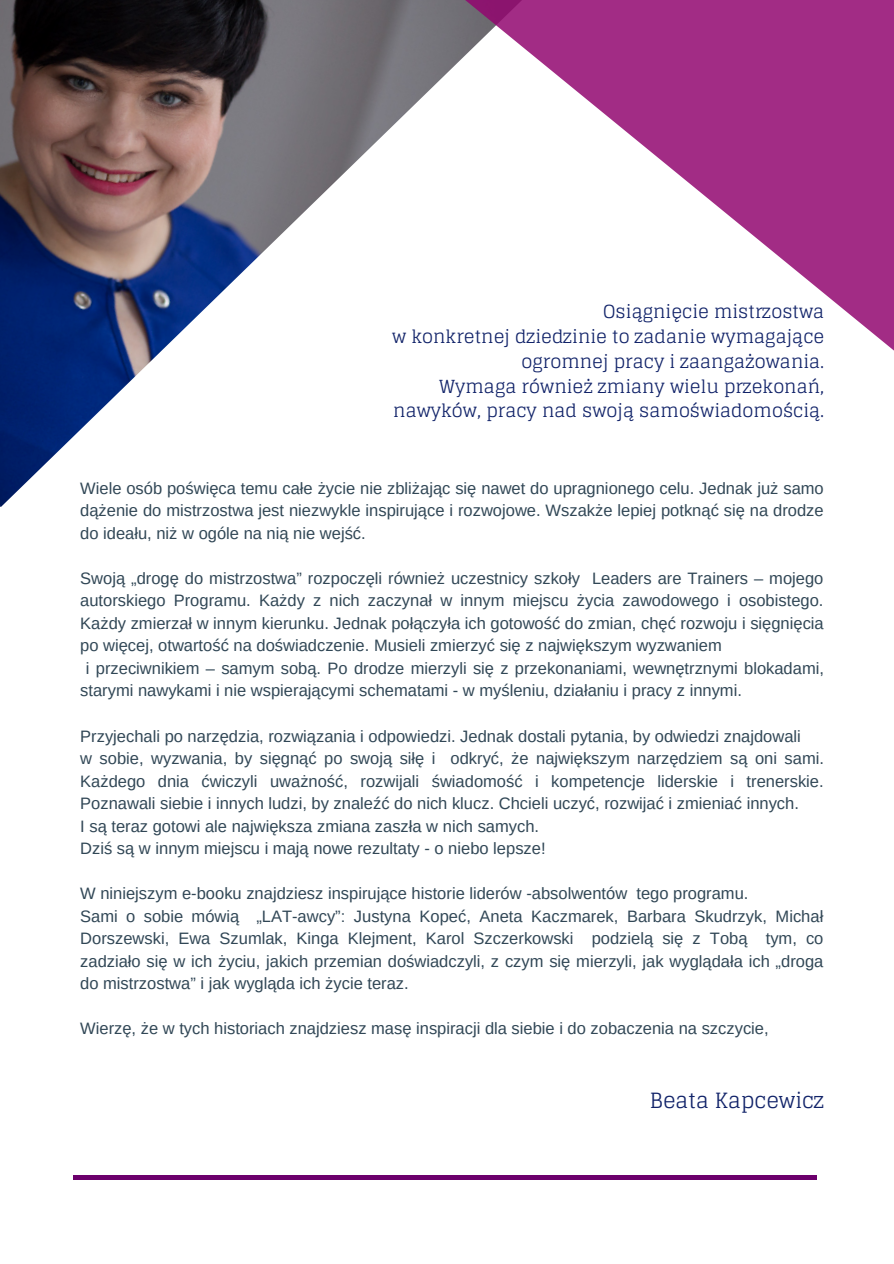
<style>
.page{position:relative;width:894px;height:1264px;background:#fff}
.page>*{position:absolute;margin:0;border:0;box-sizing:border-box;transform-origin:0 0}
.t1{font:21px "Glegoo";color:#112369}
.t2{font:18px/24.8px "Glegoo";color:#112369;text-align:right}
.t3{font:16.5px/22.5px "Arimo";color:#314756}
</style>
<div class="page">
<img style="left:0;top:0;width:339px;height:507px">
<svg style="left:339px;top:0;width:554px;height:350px"></svg>
<hr style="left:73px;top:1175px;width:743px;height:4px;background:#6c006c">
<p class="t2" style="left:392px;top:300px;width:433px">Osiągnięcie mistrzostwa<br>w konkretnej dziedzinie to zadanie wymagające ogromnej pracy i zaangażowania.<br>Wymaga również zmiany wielu przekonań, nawyków, pracy nad swoją samoświadomością.</p>
<p class="t3" style="left:80px;top:476px;width:744px;text-align:justify">Wiele osób poświęca temu całe życie nie zbliżając się nawet do upragnionego celu. Jednak już samo dążenie do mistrzostwa jest niezwykle inspirujące i rozwojowe. Wszakże lepiej potknąć się na drodze do ideału, niż w ogóle na nią nie wejść.</p>
<p class="t3" style="left:80px;top:567px;width:744px">Swoją „drogę do mistrzostwa” rozpoczęli również uczestnicy szkoły Leaders are Trainers – mojego</p>
<p class="t3" style="left:80px;top:589px;width:744px">autorskiego Programu. Każdy z nich zaczynał w innym miejscu życia zawodowego i osobistego.</p>
<p class="t3" style="left:80px;top:612px;width:744px">Każdy zmierzał w innym kierunku. Jednak połączyła ich gotowość do zmian, chęć rozwoju i sięgnięcia</p>
<p class="t3" style="left:80px;top:634px;width:643px">po więcej, otwartość na doświadczenie. Musieli zmierzyć się z największym wyzwaniem</p>
<p class="t3" style="left:86px;top:657px;width:739px">i przeciwnikiem – samym sobą. Po drodze mierzyli się z przekonaniami, wewnętrznymi blokadami,</p>
<p class="t3" style="left:80px;top:679px;width:663px">starymi nawykami i nie wspierającymi schematami - w myśleniu, działaniu i pracy z innymi.</p>
<p class="t3" style="left:80px;top:724px;width:745px">Przyjechali po narzędzia, rozwiązania i odpowiedzi. Jednak dostali pytania, by odwiedzi znajdowali<br>w sobie, wyzwania, by sięgnąć po swoją siłę i odkryć, że największym narzędziem są oni sami.<br>Każdego dnia ćwiczyli uważność, rozwijali świadomość i kompetencje liderskie i trenerskie.<br>Poznawali siebie i innych ludzi, by znaleźć do nich klucz. Chcieli uczyć, rozwijać i zmieniać innych.<br>I są teraz gotowi ale największa zmiana zaszła w nich samych.<br>Dziś są w innym miejscu i mają nowe rezultaty - o niebo lepsze!</p>
<p class="t3" style="left:80px;top:882px;width:744px">W niniejszym e-booku znajdziesz inspirujące historie liderów -absolwentów tego programu.<br>Sami o sobie mówią „LAT-awcy”: Justyna Kopeć, Aneta Kaczmarek, Barbara Skudrzyk, Michał Dorszewski, Ewa Szumlak, Kinga Klejment, Karol Szczerkowski podzielą się z Tobą tym, co zadziało się w ich życiu, jakich przemian doświadczyli, z czym się mierzyli, jak wyglądała ich „droga do mistrzostwa” i jak wygląda ich życie teraz.</p>
<p class="t3" style="left:80px;top:1017px;width:689px">Wierzę, że w tych historiach znajdziesz masę inspiracji dla siebie i do zobaczenia na szczycie,</p>
<p class="t1" style="left:649px;top:1088px;width:176px">Beata Kapcewicz</p>
</div>
